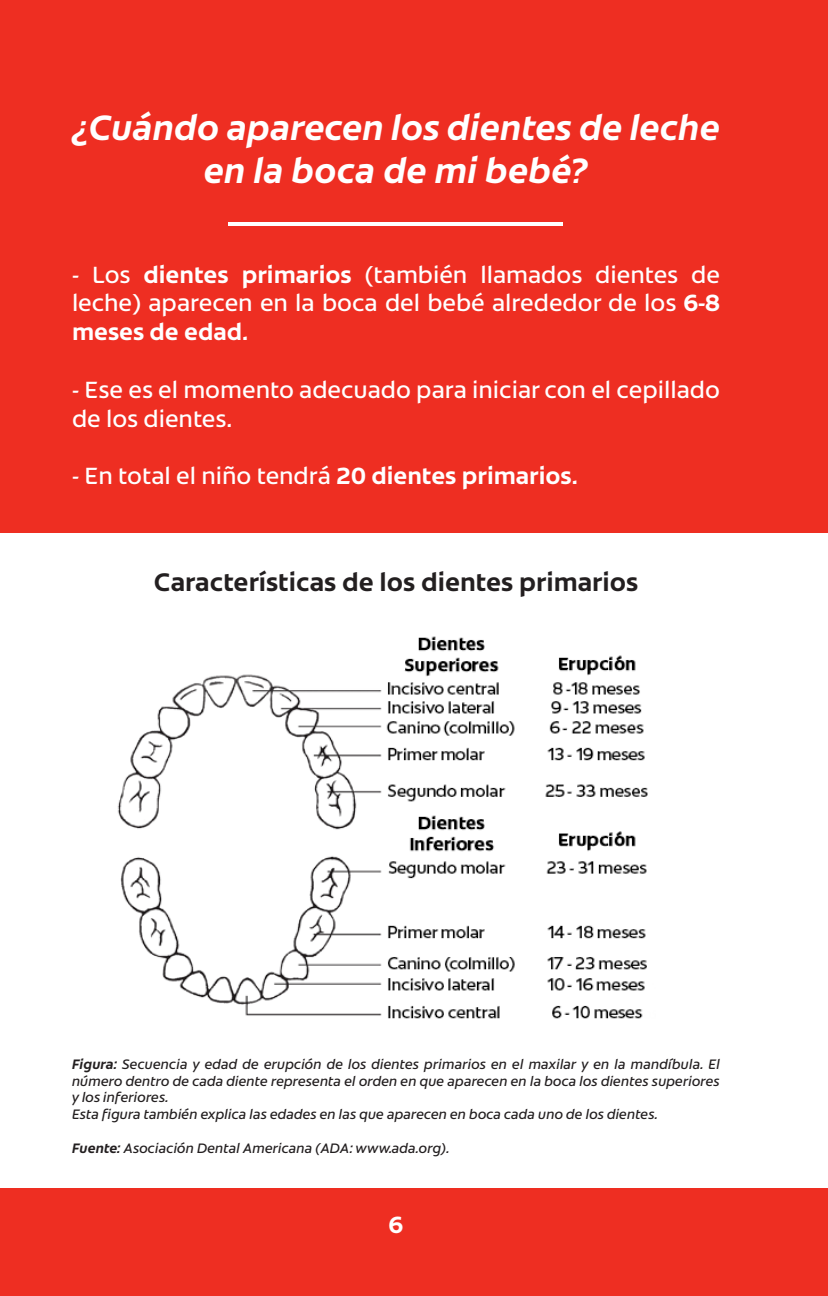
<style>
.page{position:relative;width:828px;height:1296px;background:#fff}
.page>*{position:absolute;margin:0;border:0;box-sizing:border-box;transform-origin:0 0}
.t1{font:italic 700 36px "Colgate Ready";color:#fff}
.t2{font:700 26px "Colgate Ready";color:#231f20}
.t3{font:24px/28.8px "Colgate Ready";color:#fff;text-align:justify}
.t4{font:700 24px "Colgate Ready";color:#fff}
.t5{font:italic 14px/16.8px "Colgate Ready";color:#231f20;text-align:justify}
.s1{font-weight:700}
</style>
<div class="page">
<div style="left:0;top:1188px;width:828px;height:108px;background:#ee2e22"></div>
<div style="left:0;top:0;width:828px;height:532px;background:#ee2e22"></div>
<hr style="left:229px;top:223px;width:334px;height:3px;background:#fff">
<img style="left:117px;top:636px;width:531px;height:383px">
<p class="t1" style="left:72px;top:98px;width:650px">¿Cuándo aparecen los dientes de leche</p>
<p class="t1" style="left:204px;top:141px;width:386px">en la boca de mi bebé?</p>
<p class="t3" style="left:72px;top:258px;width:650px">- Los <span class="s1">dientes primarios</span> (también llamados dientes de leche) aparecen en la boca del bebé alrededor de los <span class="s1">6-8 meses de edad.</span></p>
<p class="t3" style="left:72px;top:374px;width:650px">- Ese es el momento adecuado para iniciar con el cepillado de los dientes.</p>
<p class="t3" style="left:72px;top:460px;width:507px">- En total el niño tendrá <span class="s1">20 dientes primarios.</span></p>
<p class="t2" style="left:154px;top:562px;width:486px">Características de los dientes primarios</p>
<p class="t5" style="left:72px;top:1055px;width:650px"><span class="s1">Figura:</span> Secuencia y edad de erupción de los dientes primarios en el maxilar y en la mandíbula. El número dentro de cada diente representa el orden en que aparecen en la boca los dientes superiores y los inferiores.</p>
<p class="t5" style="left:72px;top:1105px;width:588px">Esta figura también explica las edades en las que aparecen en boca cada uno de los dientes.</p>
<p class="t5" style="left:72px;top:1139px;width:379px"><span class="s1">Fuente:</span> Asociación Dental Americana (ADA: www.ada.org).</p>
<p class="t4" style="left:389px;top:1205px;width:16px">6</p>
</div>
